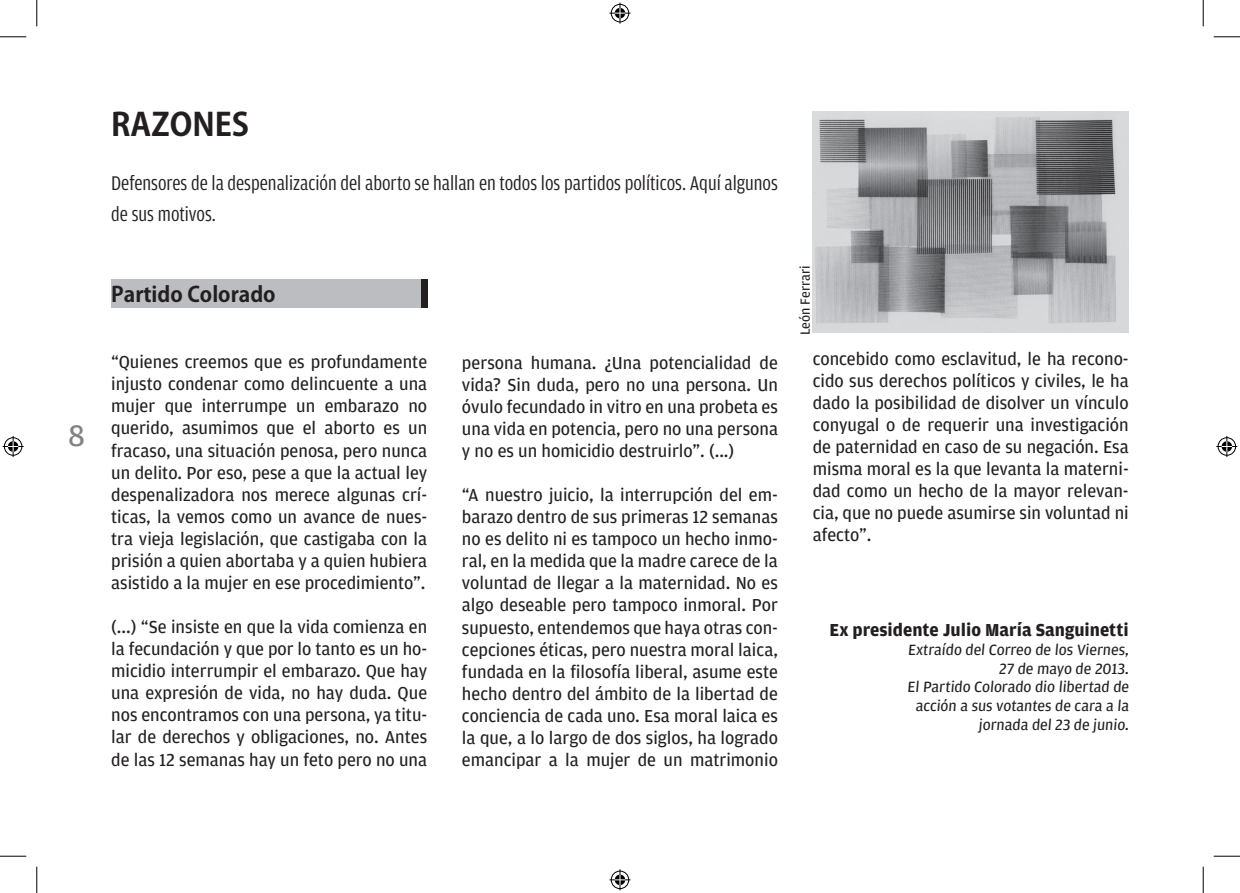
<style>
.page{position:relative;width:1240px;height:893px;background:#fff}
.page>*{position:absolute;margin:0;border:0;box-sizing:border-box;transform-origin:0 0}
.t1{font:700 31.5px "Koz Go Pro";color:#231f20}
.t2{font:31.5px "Amplitude";color:#808285}
.t3{font:21px/31.5px "Amplitude Cond";color:#231f20}
.t4{font:700 21px "Koz Go Pro";color:#231f20}
.t5{font:18.38px/22.1px "Amplitude";color:#231f20;text-align:justify}
.t6{font:700 18.38px "Amplitude";color:#231f20}
.t7{font:15.75px/18.9px "Amplitude";color:#231f20;text-align:right}
.t8{font:14px "Amplitude";color:#231f20}
</style>
<div class="page">
<div style="left:111px;top:279px;width:316px;height:29px;background:#bcbdc0"></div>
<div style="left:421px;top:279px;width:6px;height:29px;background:#231f20"></div>
<img style="left:812px;top:112px;width:316px;height:221px">
<svg style="left:0;top:36px;width:26px;height:1px"></svg>
<svg style="left:1213px;top:36px;width:26px;height:1px"></svg>
<svg style="left:0;top:855px;width:26px;height:1px"></svg>
<svg style="left:1213px;top:855px;width:26px;height:1px"></svg>
<svg style="left:36px;top:0;width:1px;height:26px"></svg>
<svg style="left:36px;top:866px;width:1px;height:26px"></svg>
<svg style="left:1202px;top:0;width:1px;height:26px"></svg>
<svg style="left:1202px;top:866px;width:1px;height:26px"></svg>
<svg style="left:609px;top:3px;width:21px;height:21px"></svg>
<svg style="left:609px;top:869px;width:21px;height:20px"></svg>
<svg style="left:3px;top:436px;width:21px;height:21px"></svg>
<svg style="left:1216px;top:436px;width:21px;height:21px"></svg>
<h1 class="t2" style="left:68px;top:417px;width:18px">8</h1>
<h1 class="t1" style="left:111px;top:104px;width:139px">RAZONES</h1>
<p class="t3" style="left:111px;top:167px;width:668px">Defensores de la despenalización del aborto se hallan en todos los partidos políticos. Aquí algunos de sus motivos.</p>
<p class="t4" style="left:111px;top:280px;width:166px">Partido Colorado</p>
<p class="t5" style="left:111px;top:351px;width:317px">“Quienes creemos que es profundamente injusto condenar como delincuente a una mujer que interrumpe un embarazo no querido, asumimos que el aborto es un fracaso, una situación penosa, pero nunca un delito. Por eso, pese a que la actual ley despenalizadora nos merece algunas crí&shy;ticas, la vemos como un avance de nues&shy;tra vieja legislación, que castigaba con la prisión a quien abortaba y a quien hubiera asistido a la mujer en ese procedimiento”.</p>
<p class="t5" style="left:111px;top:615px;width:317px">(...) “Se insiste en que la vida comienza en la fecundación y que por lo tanto es un ho&shy;micidio interrumpir el embarazo. Que hay una expresión de vida, no hay duda. Que nos encontramos con una persona, ya titu&shy;lar de derechos y obligaciones, no. Antes de las 12 semanas hay un feto pero no una</p>
<p class="t5" style="left:462px;top:351px;width:317px">persona humana. ¿Una potencialidad de vida? Sin duda, pero no una persona. Un óvulo fecundado in vitro en una probeta es una vida en potencia, pero no una persona y no es un homicidio destruirlo”. (...)</p>
<p class="t5" style="left:462px;top:484px;width:317px">“A nuestro juicio, la interrupción del em&shy;barazo dentro de sus primeras 12 semanas no es delito ni es tampoco un hecho inmo&shy;ral, en la medida que la madre carece de la voluntad de llegar a la maternidad. No es algo deseable pero tampoco inmoral. Por supuesto, entendemos que haya otras con&shy;cepciones éticas, pero nuestra moral laica, fundada en la filosofía liberal, asume este hecho dentro del ámbito de la libertad de conciencia de cada uno. Esa moral laica es la que, a lo largo de dos siglos, ha logrado emancipar a la mujer de un matrimonio</p>
<p class="t8" style="left:797px;top:335px;width:71px;rotate:-90deg">León Ferrari</p>
<p class="t5" style="left:812px;top:348px;width:317px">concebido como esclavitud, le ha recono&shy;cido sus derechos políticos y civiles, le ha dado la posibilidad de disolver un vínculo conyugal o de requerir una investigación de paternidad en caso de su negación. Esa misma moral es la que levanta la materni&shy;dad como un hecho de la mayor relevan&shy;cia, que no puede asumirse sin voluntad ni afecto”.</p>
<p class="t6" style="left:829px;top:619px;width:301px">Ex presidente Julio María Sanguinetti</p>
<p class="t7" style="left:907px;top:639px;width:225px">Extraído del Correo de los Viernes,<br>27 de mayo de 2013.<br>El Partido Colorado dio libertad de acción a sus votantes de cara a la jornada del 23 de junio.</p>
</div>
